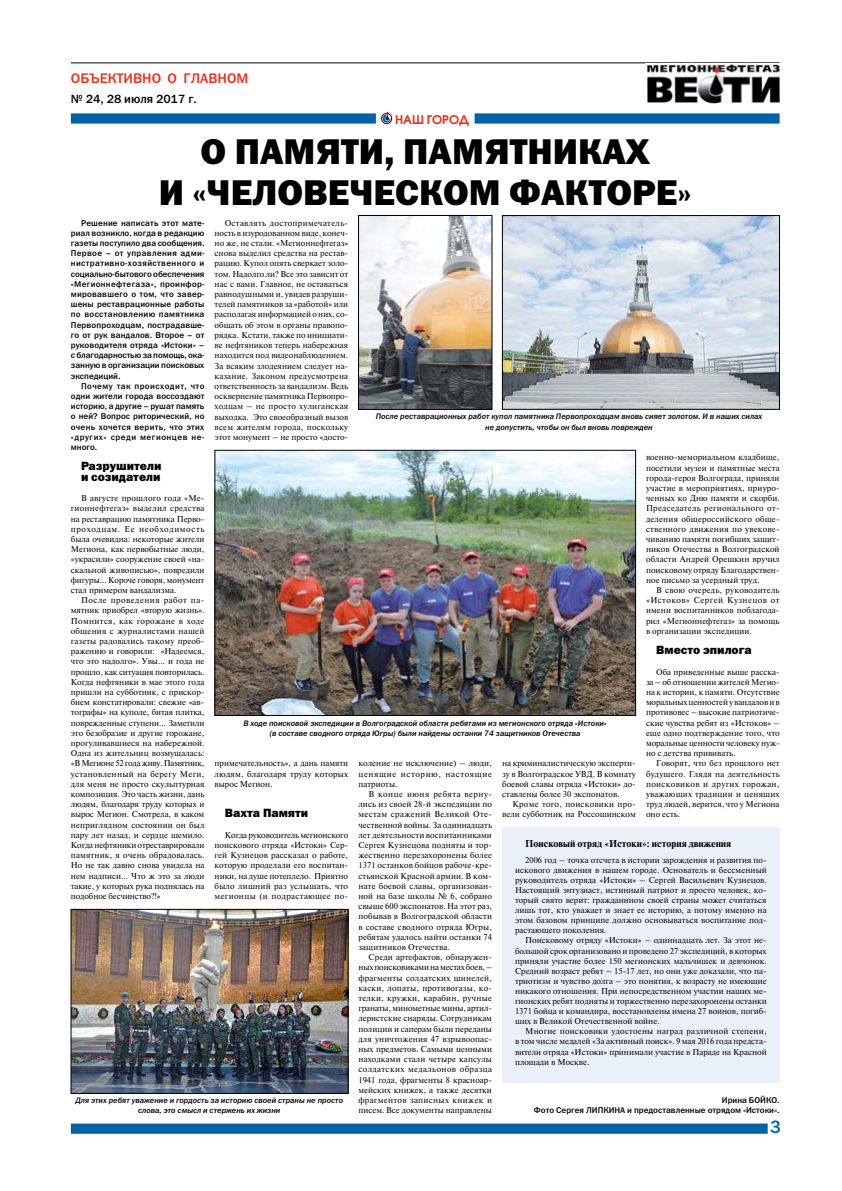
<style>
.page{position:relative;width:842px;height:1191px;background:#fff}
.page>*{position:absolute;margin:0;border:0;box-sizing:border-box;transform-origin:0 0}
.t1{font:36px/40.8px "Franklin Gothic Heavy C";color:#000;text-align:center}
.t2{font:18px "Franklin Gothic Medium C";color:#0063a6}
.t3{font:14px "Franklin Gothic Medium C";color:#e73020}
.t4{font:12px/10.2px "Franklin Gothic Heavy C";color:#000}
.t5{font:12px "Franklin Gothic Medium C";color:#000}
.t6{font:600 12px "Avant Garde Gothic C";color:#e73020}
.t7{font:700 10px "Newton C";color:#000}
.t8{font:8.5px/10.2px "Newton C";color:#000;text-align:justify}
.t9{font:8.5px/10.2px "Franklin Gothic Medium C";color:#000;text-align:justify}
.t10{font:italic 8px/10.2px "Franklin Gothic Medium C";color:#000;text-align:center}
</style>
<div class="page">
<hr style="left:71px;top:62px;width:709px;height:1px;background:#000">
<div style="left:71px;top:1123px;width:697px;height:10px;background:#0063a6"></div>
<img style="left:646px;top:64px;width:135px;height:40px">
<div style="left:71px;top:113px;width:305px;height:11px;background:#0063a6"></div>
<svg style="left:381px;top:112px;width:11px;height:12px"></svg>
<div style="left:475px;top:113px;width:305px;height:11px;background:#0063a6"></div>
<img style="left:360px;top:217px;width:130px;height:190px">
<div style="left:358px;top:215px;width:134px;height:194px;border:1px solid #000"></div>
<img style="left:504px;top:217px;width:274px;height:190px">
<div style="left:502px;top:215px;width:278px;height:194px;border:1px solid #000"></div>
<img style="left:217px;top:452px;width:417px;height:261px">
<div style="left:215px;top:450px;width:421px;height:265px;border:1px solid #000"></div>
<img style="left:73px;top:911px;width:273px;height:180px">
<div style="left:71px;top:909px;width:277px;height:184px;border:1px solid #000"></div>
<div style="left:502px;top:827px;width:277px;height:256px;background:#eaf0f9"></div>
<h3 class="t3" style="left:71px;top:70px;width:179px">ОБЪЕКТИВНО О ГЛАВНОМ</h3>
<h3 class="t5" style="left:71px;top:92px;width:128px">№ 24, 28 июля 2017 г.</h3>
<h3 class="t6" style="left:395px;top:112px;width:75px">НАШ ГОРОД</h3>
<h1 class="t1" style="left:159px;top:131px;width:534px">О ПАМЯТИ, ПАМЯТНИКАХ<br>И «ЧЕЛОВЕЧЕСКОМ ФАКТОРЕ»</h1>
<p class="t9" style="left:71px;top:217px;width:135px;text-indent:10px">Решение написать этот мате&shy;риал возникло, когда в редакцию газеты поступило два сообщения.<br>Первое – от управления адми&shy;нистративно-хозяйственного и социально-бытового обеспечения «Мегионнефтегаза», проинфор&shy;мировавшего о том, что завер&shy;шены реставрационные работы по восстановлению памятника Первопроходцам, пострадавше&shy;го от рук вандалов. Второе – от руководителя отряда «Истоки» – с благодарностью за помощь, ока&shy;занную в организации поисковых экспедиций.</p>
<p class="t9" style="left:71px;top:381px;width:135px;text-indent:10px">Почему так происходит, что одни жители города воссоздают историю, а другие – рушат память о ней? Вопрос риторический, но очень хочется верить, что этих «других» среди мегионцев не&shy;много.</p>
<p class="t8" style="left:215px;top:218px;width:135px;text-indent:10px">Оставлять достопримечатель&shy;ность в изуродованном виде, конеч&shy;но же, не стали. «Мегионнефтегаз» снова выделил средства на рестав&shy;рацию. Купол опять сверкает золо&shy;том. Надолго ли? Все это зависит от нас с вами. Главное, не оставаться равнодушными и, увидев разруши&shy;телей памятников за «работой» или располагая информацией о них, со&shy;общать об этом в органы правопо&shy;рядка. Кстати, также по инициати&shy;ве нефтяников теперь набережная находится под видеонаблюдением.<br>За всяким злодеянием следует на&shy;казание. Законом предусмотрена ответственность за вандализм. Ведь осквернение памятника Первопро&shy;ходцам – не просто хулиганская выходка. Это своеобразный вызов всем жителям города, поскольку этот монумент – не просто «досто-</p>
<p class="t10" style="left:376px;top:411px;width:388px">После реставрационных работ купол памятника Первопроходцам вновь сияет золотом. И в наших силах не допустить, чтобы он был вновь поврежден</p>
<p class="t8" style="left:646px;top:452px;width:135px">военно-мемориальном кладбище, посетили музеи и памятные места города-героя Волгограда, приняли участие в мероприятиях, приуро&shy;ченных ко Дню памяти и скорби.<br>Председатель регионального от&shy;деления общероссийского обще&shy;ственного движения по увекове&shy;чиванию памяти погибших защит&shy;ников Отечества в Волгоградской области Андрей Орешкин вручил поисковому отряду Благодарствен&shy;ное письмо за усердный труд.</p>
<p class="t8" style="left:646px;top:585px;width:135px;text-indent:10px">В свою очередь, руководитель «Истоков» Сергей Кузнецов от имени воспитанников поблагода&shy;рил «Мегионнефтегаз» за помощь в организации экспедиции.</p>
<h3 class="t4" style="left:656px;top:644px;width:97px">Вместо эпилога</h3>
<p class="t8" style="left:646px;top:666px;width:135px;text-align:left;text-indent:10px">Оба приведенные выше расска&shy;за – об отношении жителей Мегио&shy;на к истории, к памяти. Отсутствие моральных ценностей у вандалов и в противовес – высокие патриотиче&shy;ские чувства ребят из «Истоков» – еще одно подтверждение того, что моральные ценности человеку нуж&shy;но с детства прививать.</p>
<p class="t8" style="left:646px;top:758px;width:135px;text-indent:10px">Говорят, что без прошлого нет будущего. Глядя на деятельность поисковиков и других горожан, уважающих традиции и ценящих труд людей, верится, что у Мегиона оно есть.</p>
<h3 class="t4" style="left:81px;top:461px;width:82px">Разрушители и созидатели</h3>
<p class="t8" style="left:71px;top:493px;width:135px;text-indent:10px">В августе прошлого года «Ме&shy;гионнефтегаз» выделил средства на реставрацию памятника Перво&shy;проходцам. Ее необходимость была очевидна: некоторые жители Мегиона, как первобытные люди, «украсили» сооружение своей «на&shy;скальной живописью», повредили фигуры… Короче говоря, монумент стал примером вандализма.</p>
<p class="t8" style="left:71px;top:595px;width:135px;text-indent:10px">После проведения работ па&shy;мятник приобрел «вторую жизнь».<br>Помнится, как горожане в ходе общения с журналистами нашей газеты радовались такому преоб&shy;ражению и говорили: «Надеемся, что это надолго». Увы... и года не прошло, как ситуация повторилась.<br>Когда нефтяники в мае этого года пришли на субботник, с прискор&shy;бием констатировали: свежие «ав&shy;тографы» на куполе, битая плитка, поврежденные ступени… Заметили это безобразие и другие горожане, прогуливавшиеся на набережной.<br>Одна из жительниц возмущалась: «В Мегионе 52 года живу. Памятник, установленный на берегу Меги, для меня не просто скульптурная композиция. Это часть жизни, дань людям, благодаря труду которых и вырос Мегион. Смотрела, в каком неприглядном состоянии он был пару лет назад, и сердце щемило.<br>Когда нефтяники отреставрировали памятник, я очень обрадовалась.<br>Но не так давно снова увидела на нем надписи… Что ж это за люди такие, у которых рука поднялась на подобное бесчинство?!»</p>
<p class="t10" style="left:243px;top:717px;width:365px">В ходе поисковой экспедиции в Волгоградской области ребятами из мегионского отряда «Истоки» (в составе сводного отряда Югры) были найдены останки 74 защитников Отечества</p>
<p class="t8" style="left:358px;top:758px;width:135px">коление не исключение) – люди, ценящие историю, настоящие патриоты.</p>
<p class="t8" style="left:358px;top:789px;width:135px;text-indent:10px">В конце июня ребята верну&shy;лись из своей 28-й экспедиции по местам сражений Великой Оте&shy;чественной войны. За одиннадцать лет деятельности воспитанниками Сергея Кузнецова подняты и тор&shy;жественно перезахоронены более 1371 останков бойцов рабоче-кре&shy;стьянской Красной армии. В ком&shy;нате боевой славы, организован&shy;ной на базе школы № 6, собрано свыше 600 экспонатов. На этот раз, побывав в Волгоградской области в составе сводного отряда Югры, ребятам удалось найти останки 74 защитников Отечества.</p>
<p class="t8" style="left:358px;top:952px;width:135px;text-indent:10px">Среди артефактов, обнаружен&shy;ных поисковиками на местах боев, – фрагменты солдатских шинелей, каски, лопаты, противогазы, ко&shy;телки, кружки, карабин, ручные гранаты, минометные мины, артил&shy;леристские снаряды. Сотрудникам полиции и саперам были переданы для уничтожения 47 взрывоопас&shy;ных предметов. Самыми ценными находками стали четыре капсулы солдатских медальонов образца 1941 года, фрагменты 8 красноар&shy;мейских книжек, а также десятки фрагментов записных книжек и писем. Все документы направлены</p>
<p class="t8" style="left:502px;top:758px;width:135px">на криминалистическую эксперти&shy;зу в Волгоградское УВД. В комнату боевой славы отряда «Истоки» до&shy;ставлены более 30 экспонатов.</p>
<p class="t8" style="left:502px;top:799px;width:135px;text-align:right">Кроме того, поисковики про&shy;вели субботник на Россошинском</p>
<p class="t8" style="left:215px;top:758px;width:135px">примечательность», а дань памяти людям, благодаря труду которых вырос Мегион.</p>
<h3 class="t4" style="left:225px;top:808px;width:85px">Вахта Памяти</h3>
<p class="t8" style="left:215px;top:829px;width:135px;text-indent:10px">Когда руководитель мегионского поискового отряда «Истоки» Сер&shy;гей Кузнецов рассказал о работе, которую проделали его воспитан&shy;ники, на душе потеплело. Приятно было лишний раз услышать, что мегионцы (и подрастающее по-</p>
<p class="t7" style="left:525px;top:837px;width:207px">Поисковый отряд «Истоки»: история движения</p>
<p class="t8" style="left:515px;top:854px;width:253px;text-indent:10px">2006 год – точка отсчета в истории зарождения и развития по&shy;искового движения в нашем городе. Основатель и бессменный руководитель отряда «Истоки» – Сергей Васильевич Кузнецов.<br>Настоящий энтузиаст, истинный патриот и просто человек, ко&shy;торый свято верит: гражданином своей страны может считаться лишь тот, кто уважает и знает ее историю, а потому именно на этом базовом принципе должно основываться воспитание под&shy;растающего поколения.</p>
<p class="t8" style="left:515px;top:935px;width:253px;text-indent:10px">Поисковому отряду «Истоки» – одиннадцать лет. За этот не&shy;большой срок организовано и проведено 27 экспедиций, в которых приняли участие более 150 мегионских мальчишек и девчонок.<br>Средний возраст ребят – 15-17 лет, но они уже доказали, что па&shy;триотизм и чувство долга – это понятия, к возрасту не имеющие никакого отношения. При непосредственном участии наших ме&shy;гионских ребят подняты и торжественно перезахоронены останки 1371 бойца и командира, восстановлены имена 27 воинов, погиб&shy;ших в Великой Отечественной войне.</p>
<p class="t8" style="left:515px;top:1026px;width:253px;text-indent:10px">Многие поисковики удостоены наград различной степени, в том числе медалей «За активный поиск». 9 мая 2016 года предста&shy;вители отряда «Истоки» принимали участие в Параде на Красной площади в Москве.</p>
<p class="t9" style="left:534px;top:1095px;width:247px;text-align:right">Ирина БОЙКО.<br>Фото Сергея ЛИПКИНА и предоставленные отрядом «Истоки».</p>
<p class="t10" style="left:75px;top:1095px;width:269px">Для этих ребят уважение и гордость за историю своей страны не просто слова, это смысл и стержень их жизни</p>
<h2 class="t2" style="left:770px;top:1116px;width:13px">3</h2>
</div>
